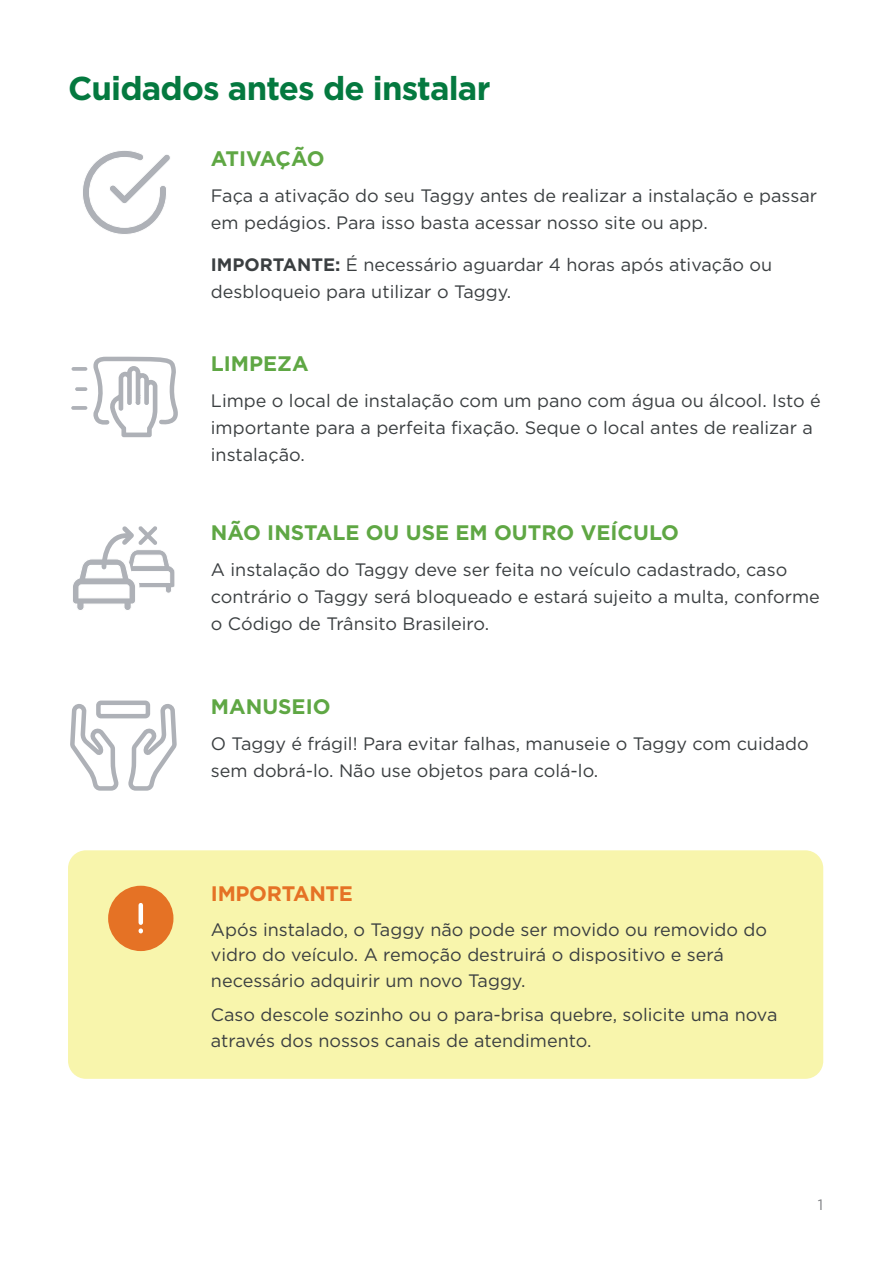
<style>
.page{position:relative;width:893px;height:1263px;background:#fff}
.page>*{position:absolute;margin:0;border:0;box-sizing:border-box;transform-origin:0 0}
.t1{font:700 33px "Gotham";letter-spacing:-.025em;color:#04793f}
.t2{font:700 21px "Gotham";color:#5fa744}
.t3{font:700 21px "Gotham";letter-spacing:-.015em;color:#e57225}
.t4{font:700 21px "Gotham";letter-spacing:-.045em;color:#5fa744}
.t5{font:18px/27px "Gotham";color:#3b3f41}
.t6{font:15px "Gotham";color:#808285}
.s1{font-weight:700}
</style>
<div class="page">
<svg style="left:93px;top:357px;width:85px;height:80px"></svg>
<svg style="left:72px;top:367px;width:15px;height:4px"></svg>
<svg style="left:75px;top:387px;width:12px;height:4px"></svg>
<svg style="left:71px;top:406px;width:16px;height:4px"></svg>
<svg style="left:73px;top:526px;width:84px;height:84px"></svg>
<div style="left:68px;top:850px;width:755px;height:229px;background:#f8f5ac;border-radius:18px"></div>
<div style="left:108px;top:886px;width:65px;height:65px;background:#e57225;border-radius:50%"></div>
<hr style="left:139px;top:905px;width:4px;height:18px;background:#fff">
<svg style="left:83px;top:151px;width:87px;height:83px"></svg>
<svg style="left:70px;top:704px;width:107px;height:87px"></svg>
<div style="left:96px;top:700px;width:54px;height:18px;border:4px solid #9a9ea5;border-radius:3px"></div>
<h1 class="t1" style="left:68px;top:66px;width:424px">Cuidados antes de instalar</h1>
<p class="t4" style="left:211px;top:144px;width:115px">ATIVAÇÃO</p>
<p class="t5" style="left:211px;top:181px;width:608px">Faça a ativação do seu Taggy antes de realizar a instalação e passar em pedágios. Para isso basta acessar nosso site ou app.</p>
<p class="t5" style="left:211px;top:250px;width:563px"><span class="s1">IMPORTANTE:</span> É necessário aguardar 4 horas após ativação ou desbloqueio para utilizar o Taggy.</p>
<p class="t2" style="left:211px;top:350px;width:99px">LIMPEZA</p>
<p class="t5" style="left:211px;top:387px;width:611px">Limpe o local de instalação com um pano com água ou álcool. Isto é importante para a perfeita fixação. Seque o local antes de realizar a instalação.</p>
<p class="t2" style="left:211px;top:519px;width:470px">NÃO INSTALE OU USE EM OUTRO VEÍCULO</p>
<p class="t5" style="left:211px;top:556px;width:610px">A instalação do Taggy deve ser feita no veículo cadastrado, caso contrário o Taggy será bloqueado e estará sujeito a multa, conforme o Código de Trânsito Brasileiro.</p>
<p class="t2" style="left:211px;top:693px;width:121px">MANUSEIO</p>
<p class="t5" style="left:211px;top:730px;width:599px">O Taggy é frágil! Para evitar falhas, manuseie o Taggy com cuidado sem dobrá-lo. Não use objetos para colá-lo.</p>
<p class="t3" style="left:211px;top:880px;width:144px">IMPORTANTE</p>
<p class="t5" style="left:211px;top:916px;width:558px;line-height:25.5px">Após instalado, o Taggy não pode ser movido ou removido do vidro do veículo. A remoção destruirá o dispositivo e será necessário adquirir um novo Taggy.</p>
<p class="t5" style="left:211px;top:1001px;width:568px;line-height:25.5px">Caso descole sozinho ou o para-brisa quebre, solicite uma nova através dos nossos canais de atendimento.</p>
<p class="t6" style="left:818px;top:1195px;width:7px">1</p>
</div>
